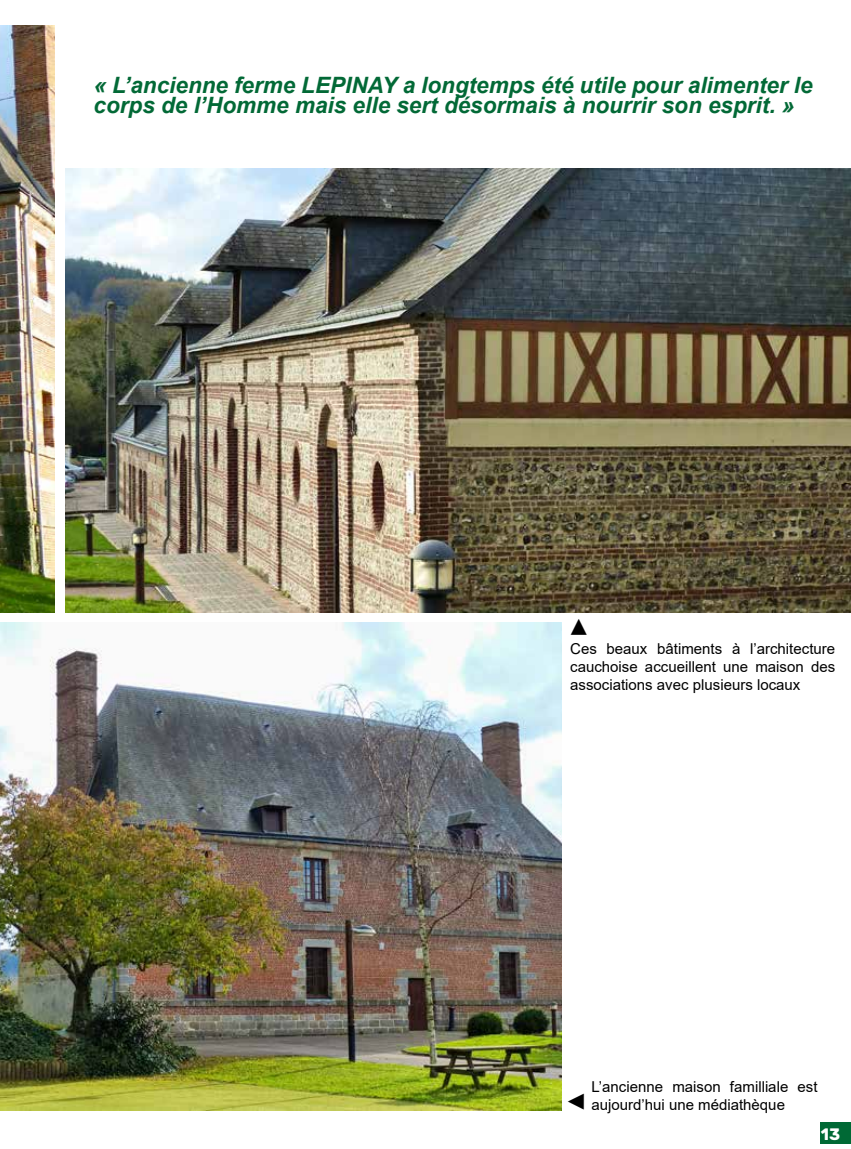
<style>
.page{position:relative;width:851px;height:1149px;background:#fff}
.page>*{position:absolute;margin:0;border:0;box-sizing:border-box;transform-origin:0 0}
.t1{font:italic 700 22.5px/19.5px "Arial";color:#026936}
.t2{font:700 22.5px "Arial";color:#000}
.t3{font:700 16.5px "Rubik";color:#fff}
.t4{font:15px/18px "Arial";color:#000}
</style>
<div class="page">
<div style="left:820px;top:1122px;width:30px;height:21px;background:#006935"></div>
<img style="left:0;top:26px;width:54px;height:586px">
<img style="left:66px;top:169px;width:784px;height:443px">
<img style="left:0;top:622px;width:561px;height:488px">
<h1 class="t1" style="left:94px;top:76px;width:720px">« L’ancienne ferme LEPINAY a longtemps été utile pour alimenter le corps de l’Homme mais elle sert désormais à nourrir son esprit. »</h1>
<h1 class="t2" style="left:562px;top:638px;width:24px;rotate:-90deg">►</h1>
<p class="t4" style="left:570px;top:639px;width:266px;text-align:justify">Ces beaux bâtiments à l’architecture cauchoise accueillent une maison des associations avec plusieurs locaux</p>
<p class="t4" style="left:591px;top:1077px;width:227px">L’ancienne maison familliale est aujourd’hui une médiathèque</p>
<h1 class="t2" style="left:587px;top:1117px;width:24px;rotate:-180deg">►</h1>
<p class="t3" style="left:820px;top:1123px;width:21px">13</p>
</div>
